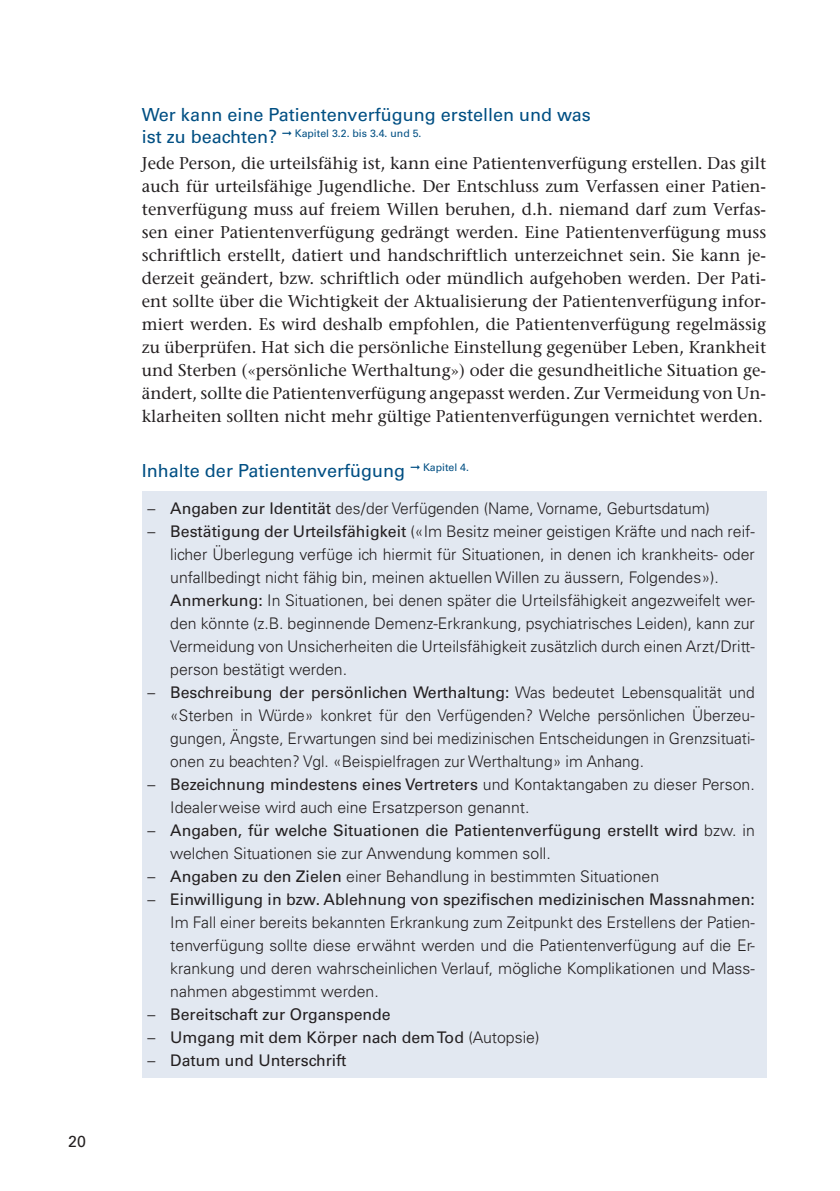
<style>
.page{position:relative;width:840px;height:1191px;background:#fff}
.page>*{position:absolute;margin:0;border:0;box-sizing:border-box;transform-origin:0 0}
.t1{font:18px "Univers";color:#004f83}
.t2{font:17px/23px "Stone Serif";color:#231f20;text-align:justify}
.t3{font:300 16px/23px "Univers";color:#231f20}
.t4{font:16px/23px "Univers";color:#231f20}
.t5{font:10.4px "Univers";color:#004f83}
.s1{font-size:18px}
.s2{font-weight:400}
.s3{font-weight:300}
</style>
<div class="page">
<div style="left:142px;top:490px;width:623px;height:587px;background:#e2e8f1"></div>
<p class="t4" style="left:68px;top:1129px;width:19px">20</p>
<p class="t1" style="left:142px;top:104px;width:450px">Wer kann eine Patientenverfügung erstellen und was</p>
<p class="t5" style="left:142px;top:127px;width:281px"><span class="s1">ist zu beachten?</span> Kapitel 3.2. bis 3.4. und 5.</p>
<p class="t2" style="left:142px;top:151px;width:625px">Jede Person, die urteilsfähig ist, kann eine Patientenverfügung erstellen. Das gilt auch für urteilsfähige Jugendliche. Der Entschluss zum Verfassen einer Patien&shy;tenverfügung muss auf freiem Willen beruhen, d.h. niemand darf zum Verfas&shy;sen einer Patientenverfügung gedrängt werden. Eine Patientenverfügung muss schriftlich erstellt, datiert und handschriftlich unterzeichnet sein. Sie kann je&shy;derzeit geändert, bzw. schriftlich oder mündlich aufgehoben werden. Der Pati&shy;ent sollte über die Wichtigkeit der Aktualisierung der Patientenverfügung infor&shy;miert werden. Es wird deshalb empfohlen, die Patientenverfügung regelmässig zu überprüfen. Hat sich die persönliche Einstellung gegenüber Leben, Krankheit und Sterben («persönliche Werthaltung») oder die gesundheitliche Situation ge&shy;ändert, sollte die Patientenverfügung angepasst werden. Zur Vermeidung von Un&shy;klarheiten sollten nicht mehr gültige Patientenverfügungen vernichtet werden.</p>
<p class="t1" style="left:142px;top:460px;width:328px">Inhalte der Patientenverfügung <sup>Kapitel</sup> <sup>4.</sup></p>
<p class="t3" style="left:147px;top:497px;width:563px">– <span class="s2">Angaben zur Identität</span> des/der Verfügenden (Name, Vorname, Geburtsdatum)</p>
<p class="t3" style="left:170px;top:520px;width:585px;text-indent:-23px">– <span class="s2">Bestätigung der Urteilsfähigkeit</span> («Im Besitz meiner geistigen Kräfte und nach reif&shy;licher Überlegung verfüge ich hiermit für Situationen, in denen ich krankheits- oder unfallbedingt nicht fähig bin, meinen aktuellen Willen zu äussern, Folgendes»).<br><span class="s2">Anmerkung:</span> In Situationen, bei denen später die Urteilsfähigkeit angezweifelt wer&shy;den könnte (z.B. beginnende Demenz-Erkrankung, psychiatrisches Leiden), kann zur Vermeidung von Unsicherheiten die Urteilsfähigkeit zusätzlich durch einen Arzt/Dritt&shy;person bestätigt werden.</p>
<p class="t3" style="left:170px;top:681px;width:585px;text-align:justify;text-indent:-23px">– <span class="s2">Beschreibung der persönlichen Werthaltung:</span> Was bedeutet Lebensqualität und «Sterben in Würde» konkret für den Verfügenden? Welche persönlichen Überzeu&shy;gungen, Ängste, Erwartungen sind bei medizinischen Entscheidungen in Grenzsituati&shy;onen zu beachten? Vgl. «Beispielfragen zur Werthaltung» im Anhang.</p>
<p class="t3" style="left:170px;top:773px;width:585px;text-indent:-23px">– <span class="s2">Bezeichnung mindestens eines Vertreters</span> und Kontaktangaben zu dieser Person.<br>Idealerweise wird auch eine Ersatzperson genannt.</p>
<p class="t4" style="left:170px;top:819px;width:585px;text-indent:-23px"><span class="s3">–</span> Angaben, für welche Situationen die Patientenverfügung erstellt wird <span class="s3">bzw. in welchen Situationen sie zur Anwendung kommen soll.</span></p>
<p class="t3" style="left:147px;top:865px;width:513px">– <span class="s2">Angaben zu den Zielen</span> einer Behandlung in bestimmten Situationen</p>
<p class="t3" style="left:170px;top:888px;width:585px;text-align:justify;text-indent:-23px">– <span class="s2">Einwilligung in bzw. Ablehnung von spezifischen medizinischen Massnahmen:<br></span>Im Fall einer bereits bekannten Erkrankung zum Zeitpunkt des Erstellens der Patien&shy;tenverfügung sollte diese erwähnt werden und die Patientenverfügung auf die Er&shy;krankung und deren wahrscheinlichen Verlauf, mögliche Komplikationen und Mass&shy;nahmen abgestimmt werden.</p>
<p class="t4" style="left:147px;top:1003px;width:244px"><span class="s3">–</span> Bereitschaft zur Organspende</p>
<p class="t4" style="left:147px;top:1026px;width:393px"><span class="s3">–</span> Umgang mit dem Körper nach dem Tod <span class="s3">(Autopsie)</span></p>
<p class="t4" style="left:147px;top:1049px;width:200px"><span class="s3">–</span> Datum und Unterschrift</p>
</div>
